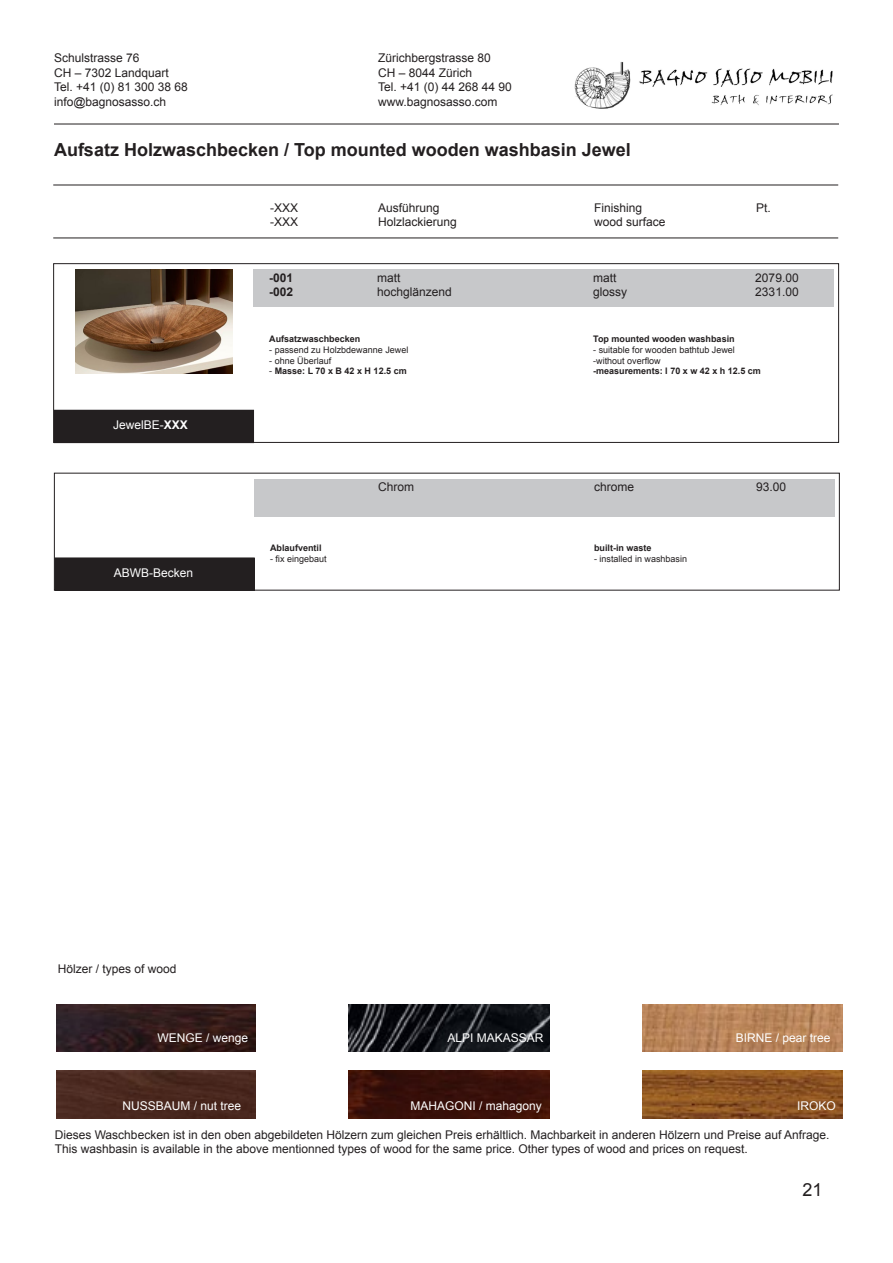
<style>
.page{position:relative;width:893px;height:1263px;background:#fff}
.page>*{position:absolute;margin:0;border:0;box-sizing:border-box;transform-origin:0 0}
.t1{font:700 18px "Arial";color:#231f20}
.t2{font:18px "Arial";color:#231f20}
.t3{font:12px "Arial";color:#231f20}
.t4{font:12px "Arial";color:#fff}
.t5{font:700 12px "Arial";color:#231f20}
.t6{font:9px "Arial";color:#231f20}
.t7{font:700 9px "Arial";color:#231f20}
.s1{font-weight:700}
.s2{font-weight:400}
</style>
<div class="page">
<hr style="left:54px;top:124px;width:785px;height:1px;background:#231f20">
<img style="left:574px;top:62px;width:259px;height:47px">
<div style="left:53px;top:263px;width:786px;height:180px;border:1px solid #231f20"></div>
<div style="left:54px;top:410px;width:200px;height:33px;background:#231f20"></div>
<div style="left:253px;top:269px;width:581px;height:38px;background:#c7c8ca"></div>
<hr style="left:53px;top:185px;width:785px;height:1px;background:#231f20">
<hr style="left:53px;top:238px;width:785px;height:1px;background:#231f20">
<div style="left:55px;top:558px;width:199px;height:32px;background:#231f20"></div>
<div style="left:254px;top:479px;width:580px;height:37px;background:#c7c8ca"></div>
<img style="left:75px;top:269px;width:157px;height:105px">
<img style="left:56px;top:1004px;width:200px;height:48px">
<img style="left:349px;top:1004px;width:201px;height:48px">
<img style="left:643px;top:1004px;width:199px;height:48px">
<img style="left:56px;top:1071px;width:200px;height:47px">
<img style="left:349px;top:1071px;width:201px;height:47px">
<img style="left:643px;top:1071px;width:199px;height:47px">
<p class="t3" style="left:54px;top:50px;width:87px">Schulstrasse 76</p>
<p class="t3" style="left:378px;top:50px;width:114px">Zürichbergstrasse 80</p>
<p class="t3" style="left:54px;top:65px;width:116px">CH – 7302 Landquart</p>
<p class="t3" style="left:378px;top:65px;width:96px">CH – 8044 Zürich</p>
<p class="t3" style="left:54px;top:79px;width:135px">Tel. +41 (0) 81 300 38 68</p>
<p class="t3" style="left:378px;top:79px;width:135px">Tel. +41 (0) 44 268 44 90</p>
<p class="t3" style="left:54px;top:93px;width:114px">info@bagnosasso.ch</p>
<p class="t3" style="left:378px;top:93px;width:121px">www.bagnosasso.com</p>
<p class="t1" style="left:54px;top:137px;width:578px">Aufsatz Holzwaschbecken / Top mounted wooden washbasin Jewel</p>
<p class="t3" style="left:270px;top:200px;width:30px">-XXX</p>
<p class="t3" style="left:378px;top:200px;width:63px">Ausführung</p>
<p class="t3" style="left:594px;top:200px;width:50px">Finishing</p>
<p class="t3" style="left:756px;top:200px;width:16px">Pt.</p>
<p class="t3" style="left:270px;top:214px;width:30px">-XXX</p>
<p class="t3" style="left:378px;top:214px;width:80px">Holzlackierung</p>
<p class="t3" style="left:594px;top:214px;width:73px">wood surface</p>
<p class="t4" style="left:113px;top:417px;width:76px">JewelBE-<span class="s1">XXX</span></p>
<p class="t4" style="left:114px;top:565px;width:81px">ABWB-Becken</p>
<p class="t5" style="left:269px;top:270px;width:26px">-001</p>
<p class="t3" style="left:377px;top:270px;width:25px">matt</p>
<p class="t3" style="left:593px;top:270px;width:25px">matt</p>
<p class="t3" style="left:755px;top:270px;width:45px">2079.00</p>
<p class="t5" style="left:269px;top:284px;width:26px">-002</p>
<p class="t3" style="left:377px;top:284px;width:76px">hochglänzend</p>
<p class="t3" style="left:593px;top:284px;width:36px">glossy</p>
<p class="t3" style="left:755px;top:284px;width:45px">2331.00</p>
<p class="t7" style="left:269px;top:333px;width:93px">Aufsatzwaschbecken</p>
<p class="t7" style="left:593px;top:333px;width:143px">Top mounted wooden washbasin</p>
<p class="t6" style="left:269px;top:344px;width:141px">- passend zu Holzbdewanne Jewel</p>
<p class="t6" style="left:593px;top:344px;width:143px">- suitable for wooden bathtub Jewel</p>
<p class="t6" style="left:269px;top:354px;width:64px">- ohne Überlauf</p>
<p class="t6" style="left:593px;top:354px;width:69px">-without overflow</p>
<p class="t7" style="left:269px;top:365px;width:139px"><span class="s2">-</span> Masse: L 70 x B 42 x H 12.5 cm</p>
<p class="t7" style="left:593px;top:365px;width:169px">-measurements: l 70 x w 42 x h 12.5 cm</p>
<p class="t3" style="left:378px;top:479px;width:37px">Chrom</p>
<p class="t3" style="left:594px;top:479px;width:42px">chrome</p>
<p class="t3" style="left:756px;top:479px;width:32px">93.00</p>
<p class="t7" style="left:270px;top:542px;width:53px">Ablaufventil</p>
<p class="t7" style="left:594px;top:542px;width:59px">built-in waste</p>
<p class="t6" style="left:270px;top:553px;width:58px">- fix eingebaut</p>
<p class="t6" style="left:594px;top:553px;width:95px">- installed in washbasin</p>
<p class="t3" style="left:58px;top:961px;width:120px">Hölzer / types of wood</p>
<p class="t4" style="left:157px;top:1030px;width:92px">WENGE / wenge</p>
<p class="t4" style="left:122px;top:1098px;width:120px">NUSSBAUM / nut tree</p>
<p class="t4" style="left:448px;top:1030px;width:98px">ALPI MAKASSAR</p>
<p class="t4" style="left:410px;top:1098px;width:133px">MAHAGONI / mahagony</p>
<p class="t4" style="left:736px;top:1030px;width:96px">BIRNE / pear tree</p>
<p class="t4" style="left:797px;top:1098px;width:40px">IROKO</p>
<p class="t3" style="left:55px;top:1127px;width:776px">Dieses Waschbecken ist in den oben abgebildeten Hölzern zum gleichen Preis erhältlich. Machbarkeit in anderen Hölzern und Preise auf Anfrage.</p>
<p class="t3" style="left:55px;top:1141px;width:694px">This washbasin is available in the above mentionned types of wood for the same price. Other types of wood and prices on request.</p>
<p class="t2" style="left:802px;top:1178px;width:22px">21</p>
</div>
